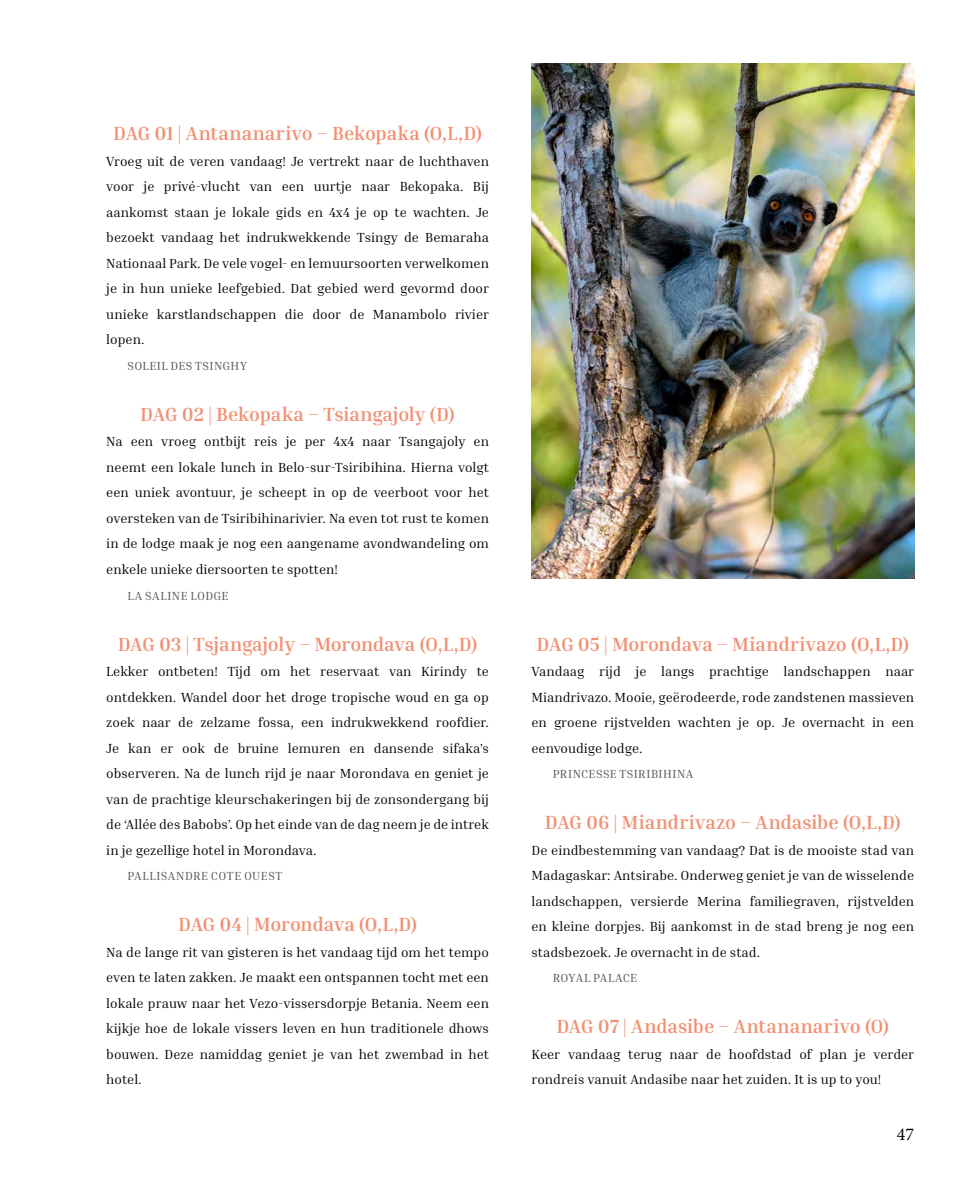
<style>
.page{position:relative;width:978px;height:1191px;background:#fff}
.page>*{position:absolute;margin:0;border:0;box-sizing:border-box;transform-origin:0 0}
.t1{font:700 19.5px "Inria Serif";letter-spacing:-.01em;color:#f29073}
.t2{font:18px "Minion Pro";color:#000}
.t3{font:13.5px/25.5px "Inria Serif";color:#000;text-align:justify}
.t4{font:12px "Inria Serif";letter-spacing:.045em;color:#565656}
.t5{font:12px "Inria Serif";letter-spacing:.015em;color:#565656}
</style>
<div class="page">
<img style="left:531px;top:64px;width:383px;height:514px">
<h1 class="t1" style="left:113px;top:121px;width:371px">DAG 01 | Antananarivo – Bekopaka (O,L,D)</h1>
<p class="t3" style="left:106px;top:148px;width:384px">Vroeg uit de veren vandaag! Je vertrekt naar de luchthaven voor je privé-vlucht van een uurtje naar Bekopaka. Bij aankomst staan je lokale gids en 4x4 je op te wachten. Je bezoekt vandaag het indrukwekkende Tsingy de Bemaraha Nationaal Park. De vele vogel- en lemuursoorten verwelkomen je in hun unieke leefgebied. Dat gebied werd gevormd door unieke karstlandschappen die door de Manambolo rivier lopen.</p>
<p class="t4" style="left:128px;top:358px;width:121px">SOLEIL DES TSINGHY</p>
<h1 class="t1" style="left:140px;top:402px;width:316px">DAG 02 | Bekopaka – Tsiangajoly (D)</h1>
<p class="t3" style="left:106px;top:429px;width:384px">Na een vroeg ontbijt reis je per 4x4 naar Tsangajoly en neemt een lokale lunch in Belo-sur-Tsiribihina. Hierna volgt een uniek avontuur, je scheept in op de veerboot voor het oversteken van de Tsiribihinarivier. Na even tot rust te komen in de lodge maak je nog een aangename avondwandeling om enkele unieke diersoorten te spotten!</p>
<p class="t4" style="left:128px;top:588px;width:102px">LA SALINE LODGE</p>
<h1 class="t1" style="left:118px;top:631px;width:361px">DAG 03 | Tsjangajoly – Morondava (O,L,D)</h1>
<p class="t3" style="left:106px;top:658px;width:384px">Lekker ontbeten! Tijd om het reservaat van Kirindy te ontdekken. Wandel door het droge tropische woud en ga op zoek naar de zelzame fossa, een indrukwekkend roofdier.<br>Je kan er ook de bruine lemuren en dansende sifaka’s observeren. Na de lunch rijd je naar Morondava en geniet je van de prachtige kleurschakeringen bij de zonsondergang bij de ‘Allée des Babobs’. Op het einde van de dag neem je de intrek in je gezellige hotel in Morondava.</p>
<p class="t4" style="left:128px;top:868px;width:156px">PALLISANDRE COTE OUEST</p>
<h1 class="t1" style="left:178px;top:912px;width:241px">DAG 04 | Morondava (O,L,D)</h1>
<p class="t3" style="left:106px;top:939px;width:384px">Na de lange rit van gisteren is het vandaag tijd om het tempo even te laten zakken. Je maakt een ontspannen tocht met een lokale prauw naar het Vezo-vissersdorpje Betania. Neem een kijkje hoe de lokale vissers leven en hun traditionele dhows bouwen. Deze namiddag geniet je van het zwembad in het hotel.</p>
<h1 class="t1" style="left:537px;top:631px;width:374px">DAG 05 | Morondava – Miandrivazo (O,L,D)</h1>
<p class="t3" style="left:531px;top:658px;width:384px">Vandaag rijd je langs prachtige landschappen naar Miandrivazo. Mooie, geërodeerde, rode zandstenen massieven en groene rijstvelden wachten je op. Je overnacht in een eenvoudige lodge.</p>
<p class="t4" style="left:553px;top:766px;width:142px">PRINCESSE TSIRIBIHINA</p>
<h1 class="t1" style="left:545px;top:810px;width:358px">DAG 06 | Miandrivazo – Andasibe (O,L,D)</h1>
<p class="t3" style="left:531px;top:837px;width:384px">De eindbestemming van vandaag? Dat is de mooiste stad van Madagaskar: Antsirabe. Onderweg geniet je van de wisselende landschappen, versierde Merina familiegraven, rijstvelden en kleine dorpjes. Bij aankomst in de stad breng je nog een stadsbezoek. Je overnacht in de stad.</p>
<p class="t5" style="left:553px;top:970px;width:86px">ROYAL PALACE</p>
<h1 class="t1" style="left:556px;top:1014px;width:334px">DAG 07 | Andasibe – Antananarivo (O)</h1>
<p class="t3" style="left:531px;top:1041px;width:384px">Keer vandaag terug naar de hoofdstad of plan je verder rondreis vanuit Andasibe naar het zuiden. It is up to you!</p>
<h2 class="t2" style="left:897px;top:1122px;width:19px">47</h2>
</div>
